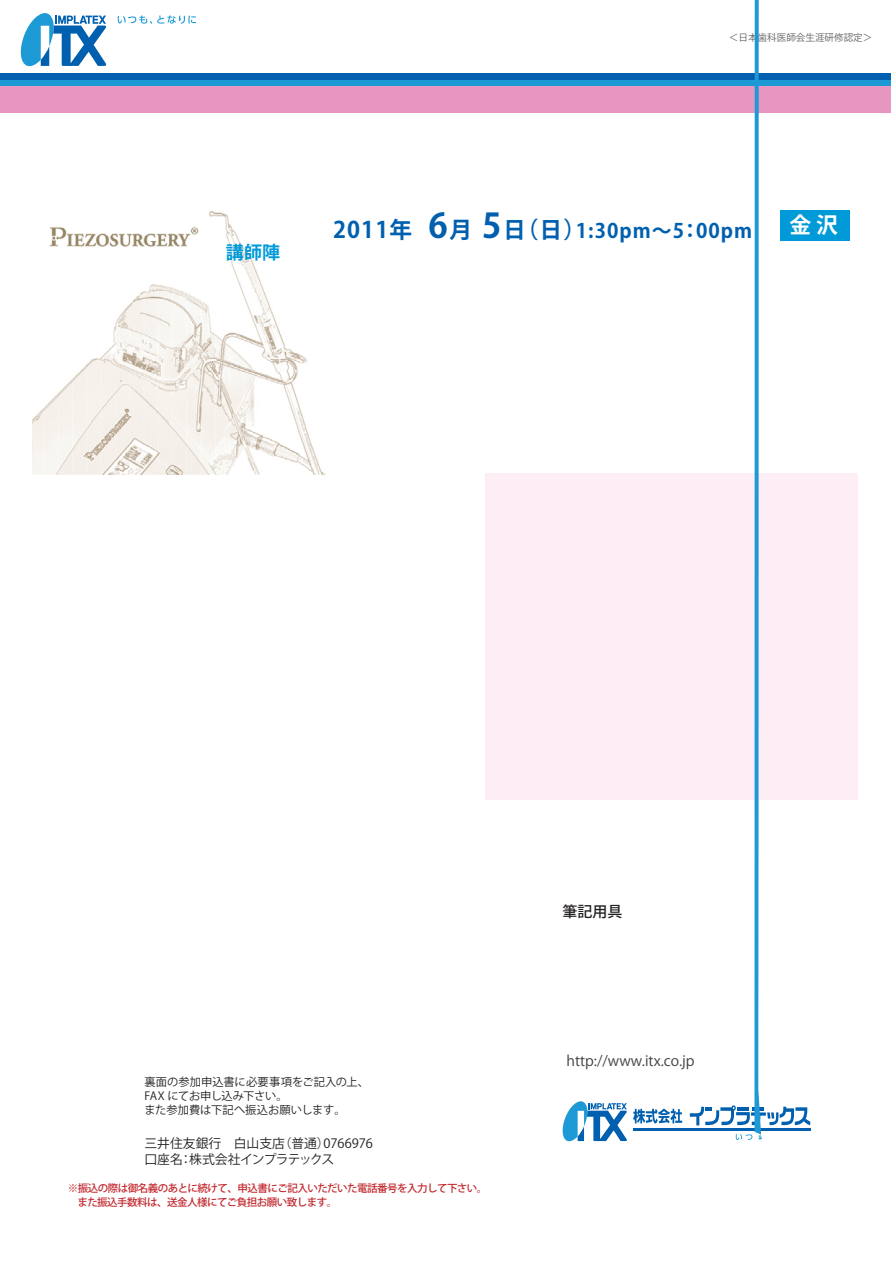
<style>
.page{position:relative;width:891px;height:1262px;background:#fff}
.page>*{position:absolute;margin:0;border:0;box-sizing:border-box;transform-origin:0 0}
.t1{font:21.9px "Koz Go Std Bold 90 msp RKSJ H";color:#fff}
.t2{font:19.95px "Koz Go Std Bold 90 msp RKSJ H";letter-spacing:.05em;color:#0060af}
.t3{font:18px "Koz Go Std Bold 90 msp RKSJ H";color:#009ad9}
.t4{font:15px "Koz Go Pro Medium 90 msp RKSJ H";color:#231f20}
.t5{font:14.25px "Koz Go Pro Regular 90 msp RKSJ H";color:#404041}
.t6{font:12.75px/16.5px "Koz Go Std Regular 90 msp RKSJ H";color:#231f20}
.t7{font:11.25px/14.2px "Koz Go Std Regular 90 msp RKSJ H";color:#231f20}
.t8{font:10.5px/13.5px "Koz Go Std Medium 90 msp RKSJ H";letter-spacing:-.05em;color:#c1272d}
.t9{font:9.6px "Koz Go Std Regular 90 msp RKSJ H";color:#636466}
.s1{font-size:22.65px}
.s2{font-size:33.75px}
</style>
<div class="page">
<img style="left:32px;top:211px;width:293px;height:263px">
<div style="left:485px;top:473px;width:373px;height:326px;background:#fdedf4"></div>
<div style="left:0;top:74px;width:891px;height:14px;background:#1d9ad6"></div>
<div style="left:0;top:86px;width:891px;height:27px;background:#e696c1"></div>
<div style="left:0;top:73px;width:891px;height:6px;background:#0060af"></div>
<svg style="left:20px;top:13px;width:87px;height:54px"></svg>
<svg style="left:118px;top:15px;width:78px;height:9px"></svg>
<div style="left:781px;top:210px;width:69px;height:31px;background:#009ad9"></div>
<svg style="left:562px;top:1101px;width:65px;height:41px"></svg>
<svg style="left:633px;top:1108px;width:49px;height:15px"></svg>
<hr style="left:633px;top:1128px;width:177px;height:2px;background:#0060af">
<svg style="left:690px;top:0;width:120px;height:1143px"></svg>
<p class="t9" style="left:729px;top:34px;width:145px">＜日本歯科医師会生涯研修認定＞</p>
<h3 class="t3" style="left:226px;top:245px;width:56px">講師陣</h3>
<h2 class="t2" style="left:333px;top:223px;width:421px"><span class="s1">2011年</span> <span class="s2">6</span><span class="s1">月</span> <span class="s2">5</span><span class="s1">日（日）</span>1:30pm～5：00pm</h2>
<h1 class="t1" style="left:790px;top:217px;width:50px">金 沢</h1>
<h3 class="t4" style="left:563px;top:906px;width:61px">筆記用具</h3>
<h3 class="t5" style="left:567px;top:1055px;width:130px">http://www.itx.co.jp</h3>
<p class="t7" style="left:144px;top:1076px;width:226px">裏面の参加申込書に必要事項をご記入の上、<br>FAX にてお申し込み下さい。<br>また参加費は下記へ振込お願いします。</p>
<p class="t6" style="left:144px;top:1136px;width:243px">三井住友銀行　白山支店（普通）0766976　口座名：株式会社インプラテックス</p>
<p class="t8" style="left:77px;top:1183px;width:412px;text-indent:-9px">※振込の際は御名義のあとに続けて、申込書にご記入いただいた電話番号を入力して下さい。また振込手数料は、送金人様にてご負担お願い致します。</p>
</div>
